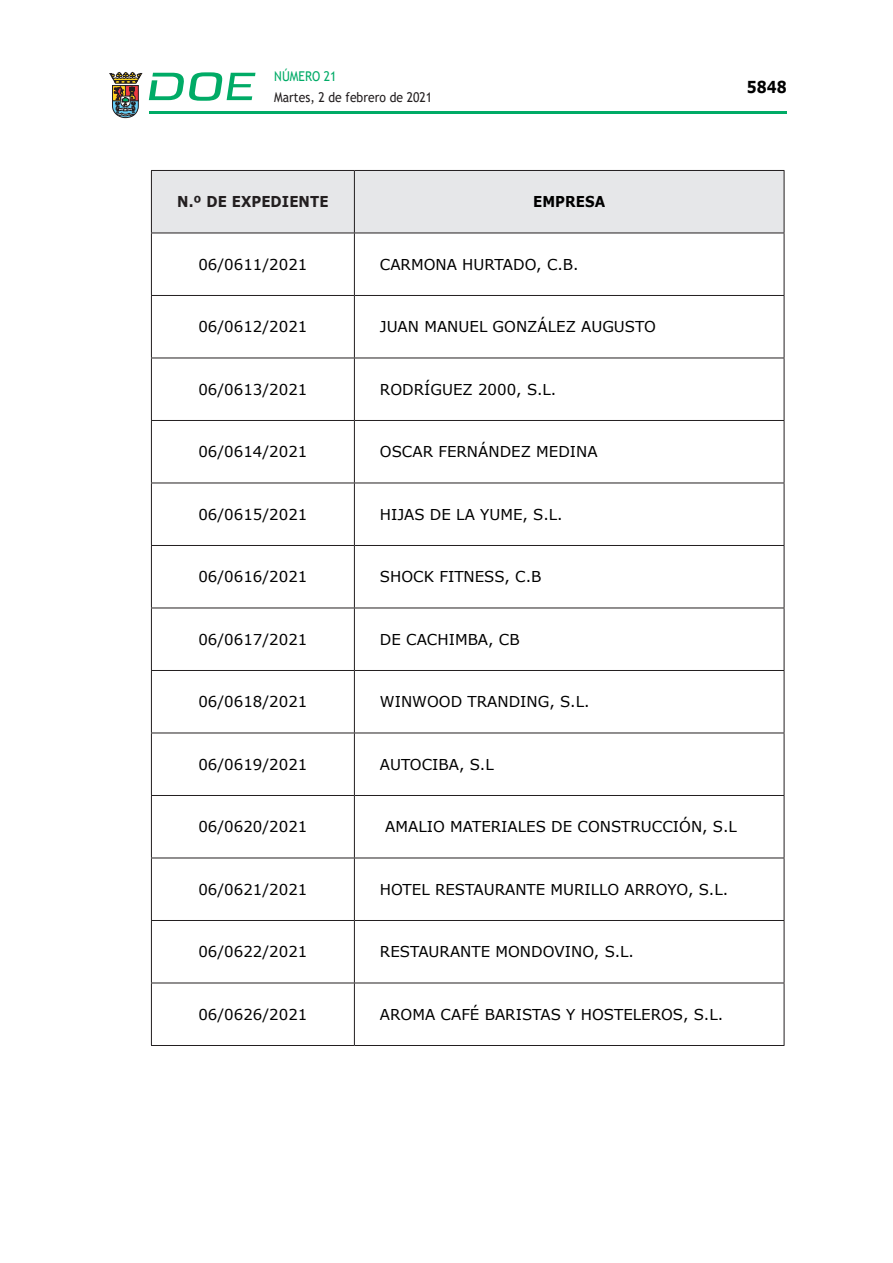
<style>
.page{position:relative;width:893px;height:1263px;background:#fff}
.page>*{position:absolute;margin:0;border:0;box-sizing:border-box;transform-origin:0 0}
.t1{font:700 16.5px "Verdana";color:#000;scale:.85 1}
.t2{font:15px "Verdana";color:#000}
.ENCABEZADO_TABLA{font:700 15px "Verdana";letter-spacing:.005em;color:#231f20;scale:.9 1}
.ENCABEZADO_TABLA-2{font:700 15px "Verdana";letter-spacing:.005em;color:#000;scale:.9 1}
.t3{font:13.5px "Trebuchet MS";color:#231f20;scale:.9 1}
.t4{font:13.5px "Trebuchet MS";color:#00ab67;scale:.9 1}
</style>
<div class="page">
<hr style="left:149px;top:111px;width:638px;height:3px;background:#00ab66">
<svg style="left:109px;top:72px;width:33px;height:46px"></svg>
<svg style="left:149px;top:72px;width:106px;height:29px"></svg>
<div style="left:152px;top:171px;width:632px;height:62px;background:#e6e7e9"></div>
<hr style="left:151px;top:170px;width:203px;height:1px;background:#231f20">
<hr style="left:151px;top:171px;width:1px;height:62px;background:#231f20">
<hr style="left:354px;top:170px;width:430px;height:1px;background:#231f20">
<hr style="left:354px;top:171px;width:1px;height:62px;background:#231f20">
<hr style="left:784px;top:171px;width:1px;height:62px;background:#231f20">
<hr style="left:151px;top:233px;width:203px;height:1px;background:#231f20">
<hr style="left:151px;top:233px;width:1px;height:62px;background:#231f20">
<hr style="left:354px;top:233px;width:430px;height:1px;background:#231f20">
<hr style="left:354px;top:233px;width:1px;height:62px;background:#231f20">
<hr style="left:784px;top:233px;width:1px;height:62px;background:#231f20">
<hr style="left:151px;top:295px;width:203px;height:1px;background:#231f20">
<hr style="left:151px;top:296px;width:1px;height:62px;background:#231f20">
<hr style="left:354px;top:295px;width:430px;height:1px;background:#231f20">
<hr style="left:354px;top:296px;width:1px;height:62px;background:#231f20">
<hr style="left:784px;top:296px;width:1px;height:62px;background:#231f20">
<hr style="left:151px;top:358px;width:203px;height:1px;background:#231f20">
<hr style="left:151px;top:358px;width:1px;height:62px;background:#231f20">
<hr style="left:354px;top:358px;width:430px;height:1px;background:#231f20">
<hr style="left:354px;top:358px;width:1px;height:62px;background:#231f20">
<hr style="left:784px;top:358px;width:1px;height:62px;background:#231f20">
<hr style="left:151px;top:420px;width:203px;height:1px;background:#231f20">
<hr style="left:151px;top:421px;width:1px;height:62px;background:#231f20">
<hr style="left:354px;top:420px;width:430px;height:1px;background:#231f20">
<hr style="left:354px;top:421px;width:1px;height:62px;background:#231f20">
<hr style="left:784px;top:421px;width:1px;height:62px;background:#231f20">
<hr style="left:151px;top:483px;width:203px;height:1px;background:#231f20">
<hr style="left:151px;top:483px;width:1px;height:62px;background:#231f20">
<hr style="left:354px;top:483px;width:430px;height:1px;background:#231f20">
<hr style="left:354px;top:483px;width:1px;height:62px;background:#231f20">
<hr style="left:784px;top:483px;width:1px;height:62px;background:#231f20">
<hr style="left:151px;top:545px;width:203px;height:1px;background:#231f20">
<hr style="left:151px;top:546px;width:1px;height:62px;background:#231f20">
<hr style="left:354px;top:545px;width:430px;height:1px;background:#231f20">
<hr style="left:354px;top:546px;width:1px;height:62px;background:#231f20">
<hr style="left:784px;top:546px;width:1px;height:62px;background:#231f20">
<hr style="left:151px;top:608px;width:203px;height:1px;background:#231f20">
<hr style="left:151px;top:608px;width:1px;height:62px;background:#231f20">
<hr style="left:354px;top:608px;width:430px;height:1px;background:#231f20">
<hr style="left:354px;top:608px;width:1px;height:62px;background:#231f20">
<hr style="left:784px;top:608px;width:1px;height:62px;background:#231f20">
<hr style="left:151px;top:670px;width:203px;height:1px;background:#231f20">
<hr style="left:151px;top:671px;width:1px;height:62px;background:#231f20">
<hr style="left:354px;top:670px;width:430px;height:1px;background:#231f20">
<hr style="left:354px;top:671px;width:1px;height:62px;background:#231f20">
<hr style="left:784px;top:671px;width:1px;height:62px;background:#231f20">
<hr style="left:151px;top:733px;width:203px;height:1px;background:#231f20">
<hr style="left:151px;top:733px;width:1px;height:62px;background:#231f20">
<hr style="left:354px;top:733px;width:430px;height:1px;background:#231f20">
<hr style="left:354px;top:733px;width:1px;height:62px;background:#231f20">
<hr style="left:784px;top:733px;width:1px;height:62px;background:#231f20">
<hr style="left:151px;top:795px;width:203px;height:1px;background:#231f20">
<hr style="left:151px;top:796px;width:1px;height:62px;background:#231f20">
<hr style="left:354px;top:795px;width:430px;height:1px;background:#231f20">
<hr style="left:354px;top:796px;width:1px;height:62px;background:#231f20">
<hr style="left:784px;top:796px;width:1px;height:62px;background:#231f20">
<hr style="left:151px;top:858px;width:203px;height:1px;background:#231f20">
<hr style="left:151px;top:858px;width:1px;height:62px;background:#231f20">
<hr style="left:354px;top:858px;width:430px;height:1px;background:#231f20">
<hr style="left:354px;top:858px;width:1px;height:62px;background:#231f20">
<hr style="left:784px;top:858px;width:1px;height:62px;background:#231f20">
<hr style="left:151px;top:920px;width:203px;height:1px;background:#231f20">
<hr style="left:151px;top:921px;width:1px;height:61px;background:#231f20">
<hr style="left:354px;top:920px;width:430px;height:1px;background:#231f20">
<hr style="left:354px;top:921px;width:1px;height:61px;background:#231f20">
<hr style="left:784px;top:921px;width:1px;height:61px;background:#231f20">
<hr style="left:151px;top:982px;width:203px;height:1px;background:#231f20">
<hr style="left:151px;top:983px;width:1px;height:62px;background:#231f20">
<hr style="left:354px;top:982px;width:430px;height:1px;background:#231f20">
<hr style="left:354px;top:983px;width:1px;height:62px;background:#231f20">
<hr style="left:784px;top:983px;width:1px;height:62px;background:#231f20">
<hr style="left:151px;top:1045px;width:203px;height:1px;background:#231f20">
<hr style="left:354px;top:1045px;width:430px;height:1px;background:#231f20">
<p class="t4" style="left:274px;top:67px;width:71px">NÚMERO 21</p>
<p class="t3" style="left:274px;top:88px;width:177px">Martes, 2 de febrero de 2021</p>
<p class="t1" style="left:747px;top:75px;width:48px">5848</p>
<p class="ENCABEZADO_TABLA" style="left:177px;top:191px;width:170px">N.º DE EXPEDIENTE</p>
<p class="ENCABEZADO_TABLA-2" style="left:533px;top:191px;width:82px">EMPRESA</p>
<p class="t2" style="left:198px;top:254px;width:111px">06/0611/2021</p>
<p class="t2" style="left:380px;top:254px;width:200px">CARMONA HURTADO, C.B.</p>
<p class="t2" style="left:198px;top:317px;width:111px">06/0612/2021</p>
<p class="t2" style="left:380px;top:317px;width:277px">JUAN MANUEL GONZÁLEZ AUGUSTO</p>
<p class="t2" style="left:198px;top:379px;width:111px">06/0613/2021</p>
<p class="t2" style="left:380px;top:379px;width:178px">RODRÍGUEZ 2000, S.L.</p>
<p class="t2" style="left:198px;top:442px;width:111px">06/0614/2021</p>
<p class="t2" style="left:380px;top:442px;width:219px">OSCAR FERNÁNDEZ MEDINA</p>
<p class="t2" style="left:198px;top:504px;width:111px">06/0615/2021</p>
<p class="t2" style="left:380px;top:504px;width:184px">HIJAS DE LA YUME, S.L.</p>
<p class="t2" style="left:198px;top:567px;width:111px">06/0616/2021</p>
<p class="t2" style="left:380px;top:567px;width:163px">SHOCK FITNESS, C.B</p>
<p class="t2" style="left:198px;top:629px;width:111px">06/0617/2021</p>
<p class="t2" style="left:380px;top:629px;width:141px">DE CACHIMBA, CB</p>
<p class="t2" style="left:198px;top:692px;width:111px">06/0618/2021</p>
<p class="t2" style="left:380px;top:692px;width:211px">WINWOOD TRANDING, S.L.</p>
<p class="t2" style="left:198px;top:754px;width:111px">06/0619/2021</p>
<p class="t2" style="left:380px;top:754px;width:115px">AUTOCIBA, S.L</p>
<p class="t2" style="left:198px;top:817px;width:111px">06/0620/2021</p>
<p class="t2" style="left:385px;top:817px;width:353px">AMALIO MATERIALES DE CONSTRUCCIÓN, S.L</p>
<p class="t2" style="left:198px;top:879px;width:111px">06/0621/2021</p>
<p class="t2" style="left:380px;top:879px;width:350px">HOTEL RESTAURANTE MURILLO ARROYO, S.L.</p>
<p class="t2" style="left:198px;top:942px;width:111px">06/0622/2021</p>
<p class="t2" style="left:380px;top:942px;width:256px">RESTAURANTE MONDOVINO, S.L.</p>
<p class="t2" style="left:198px;top:1004px;width:111px">06/0626/2021</p>
<p class="t2" style="left:380px;top:1004px;width:345px">AROMA CAFÉ BARISTAS Y HOSTELEROS, S.L.</p>
</div>
